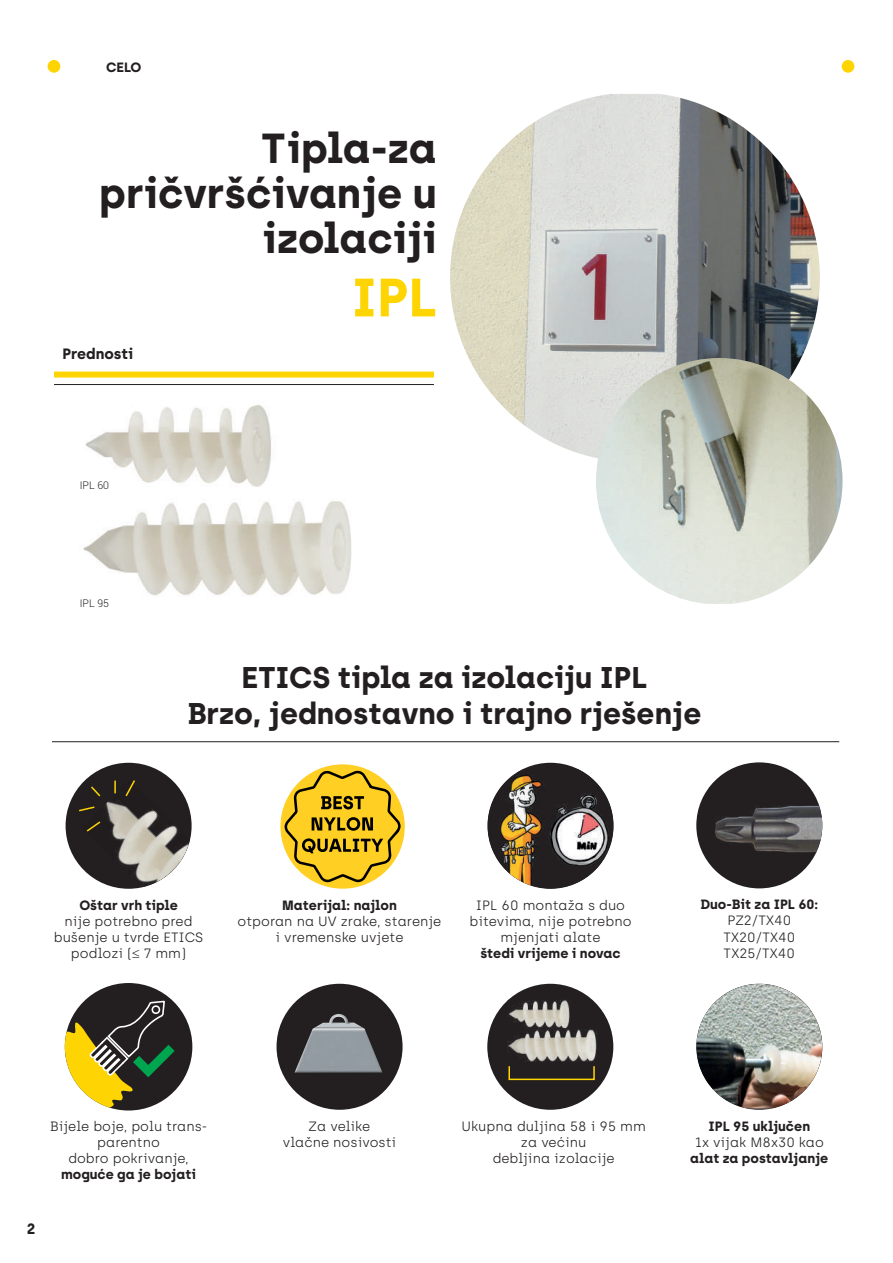
<style>
.page{position:relative;width:893px;height:1263px;background:#fff}
.page>*{position:absolute;margin:0;border:0;box-sizing:border-box;transform-origin:0 0}
.t1{font:700 54px "Archia";color:#fed503}
.t2{font:700 42px/45px "Archia";color:#231f20;text-align:right}
.t3{font:700 30px/36px "Archia";color:#231f20;text-align:center}
.t4{font:700 15px "Archia";color:#231f20}
.t5{font:300 13.5px/16.2px "Archia";color:#231f20;text-align:center}
.t6{font:700 13.5px "Archia";color:#231f20}
.t7{font:300 10.5px "Roboto";color:#231f20}
</style>
<div class="page">
<div style="left:842px;top:60px;width:12px;height:13px;background:#fed503;border-radius:50%"></div>
<div style="left:48px;top:60px;width:12px;height:13px;background:#fed503;border-radius:50%"></div>
<img style="left:450px;top:94px;width:370px;height:364px">
<hr style="left:54px;top:384px;width:380px;height:1px;background:#231f20">
<img style="left:85px;top:405px;width:187px;height:82px">
<img style="left:85px;top:481px;width:23px;height:6px">
<img style="left:83px;top:501px;width:269px;height:95px">
<img style="left:596px;top:358px;width:246px;height:246px">
<div style="left:54px;top:372px;width:380px;height:6px;background:#fed503"></div>
<div style="left:66px;top:763px;width:126px;height:126px;background:#231f20;border-radius:50%"></div>
<img style="left:81px;top:780px;width:109px;height:108px">
<hr style="left:52px;top:741px;width:787px;height:1px;background:#231f20">
<svg style="left:280px;top:764px;width:125px;height:125px"></svg>
<svg style="left:285px;top:771px;width:116px;height:111px;background:#d4b136"></svg>
<img style="left:487px;top:769px;width:126px;height:120px">
<div style="left:567px;top:837px;width:9px;height:13px;background:#fff"></div>
<div style="left:696px;top:762px;width:126px;height:126px;background:#231f20;border-radius:50%"></div>
<img style="left:715px;top:805px;width:107px;height:48px">
<img style="left:696px;top:984px;width:126px;height:125px">
<div style="left:276px;top:984px;width:127px;height:126px;background:#231f20;border-radius:50%"></div>
<img style="left:295px;top:1014px;width:87px;height:59px">
<svg style="left:114px;top:781px;width:2px;height:12px"></svg>
<svg style="left:124px;top:780px;width:12px;height:18px"></svg>
<svg style="left:89px;top:785px;width:13px;height:13px"></svg>
<svg style="left:85px;top:820px;width:17px;height:13px"></svg>
<svg style="left:79px;top:805px;width:17px;height:7px"></svg>
<div style="left:65px;top:983px;width:127px;height:128px;background:#231f20;border-radius:50%"></div>
<svg style="left:65px;top:1000px;width:110px;height:109px"></svg>
<div style="left:487px;top:984px;width:126px;height:126px;background:#231f20;border-radius:50%"></div>
<div style="left:508px;top:1065px;width:87px;height:15px;border:2px solid #fed503"></div>
<img style="left:507px;top:1000px;width:63px;height:28px">
<img style="left:508px;top:1029px;width:89px;height:33px">
<p class="t6" style="left:106px;top:61px;width:37px">CELO</p>
<h2 class="t2" style="left:99px;top:130px;width:339px">Tipla-za pričvršćivanje u izolaciji</h2>
<h1 class="t1" style="left:352px;top:275px;width:87px">IPL</h1>
<p class="t4" style="left:62px;top:347px;width:72px">Prednosti</p>
<p class="t7" style="left:80px;top:479px;width:31px">IPL 60</p>
<p class="t7" style="left:80px;top:597px;width:31px">IPL 95</p>
<h3 class="t3" style="left:187px;top:662px;width:515px">ETICS tipla za izolaciju IPL<br>Brzo, jednostavno i trajno rješenje</h3>
<p class="t6" style="left:79px;top:899px;width:100px">Oštar vrh tiple</p>
<p class="t5" style="left:54px;top:914px;width:151px">nije potrebno pred bušenje u tvrde ETICS podlozi ( 7 mm)</p>
<p class="t6" style="left:282px;top:899px;width:116px">Materijal: najlon</p>
<p class="t5" style="left:238px;top:914px;width:205px">otporan na UV zrake, starenje i vremenske uvjete</p>
<p class="t5" style="left:469px;top:898px;width:164px">IPL 60 montaža s duo bitevima, nije potrebno mjenjati alate</p>
<p class="t6" style="left:480px;top:948px;width:142px">štedi vrijeme i novac</p>
<p class="t6" style="left:700px;top:899px;width:119px">Duo-Bit za IPL 60:</p>
<p class="t5" style="left:723px;top:914px;width:73px;text-align:left">PZ2/TX40<br>TX20/TX40<br>TX25/TX40</p>
<p class="t5" style="left:50px;top:1119px;width:159px">Bijele boje, polu trans&shy;parentno<br>dobro pokrivanje,</p>
<p class="t6" style="left:61px;top:1169px;width:136px">moguće ga je bojati</p>
<p class="t4" style="left:27px;top:1223px;width:10px">2</p>
<p class="t5" style="left:283px;top:1119px;width:115px">Za velike<br>vlačne nosivosti</p>
<p class="t5" style="left:461px;top:1119px;width:186px">Ukupna duljina 58 i 95 mm za većinu<br>debljina izolacije</p>
<p class="t6" style="left:708px;top:1120px;width:103px">IPL 95 uključen</p>
<p class="t5" style="left:695px;top:1135px;width:130px">1x vijak M8x30 kao</p>
<p class="t6" style="left:690px;top:1152px;width:140px">alat za postavljanje</p>
</div>
